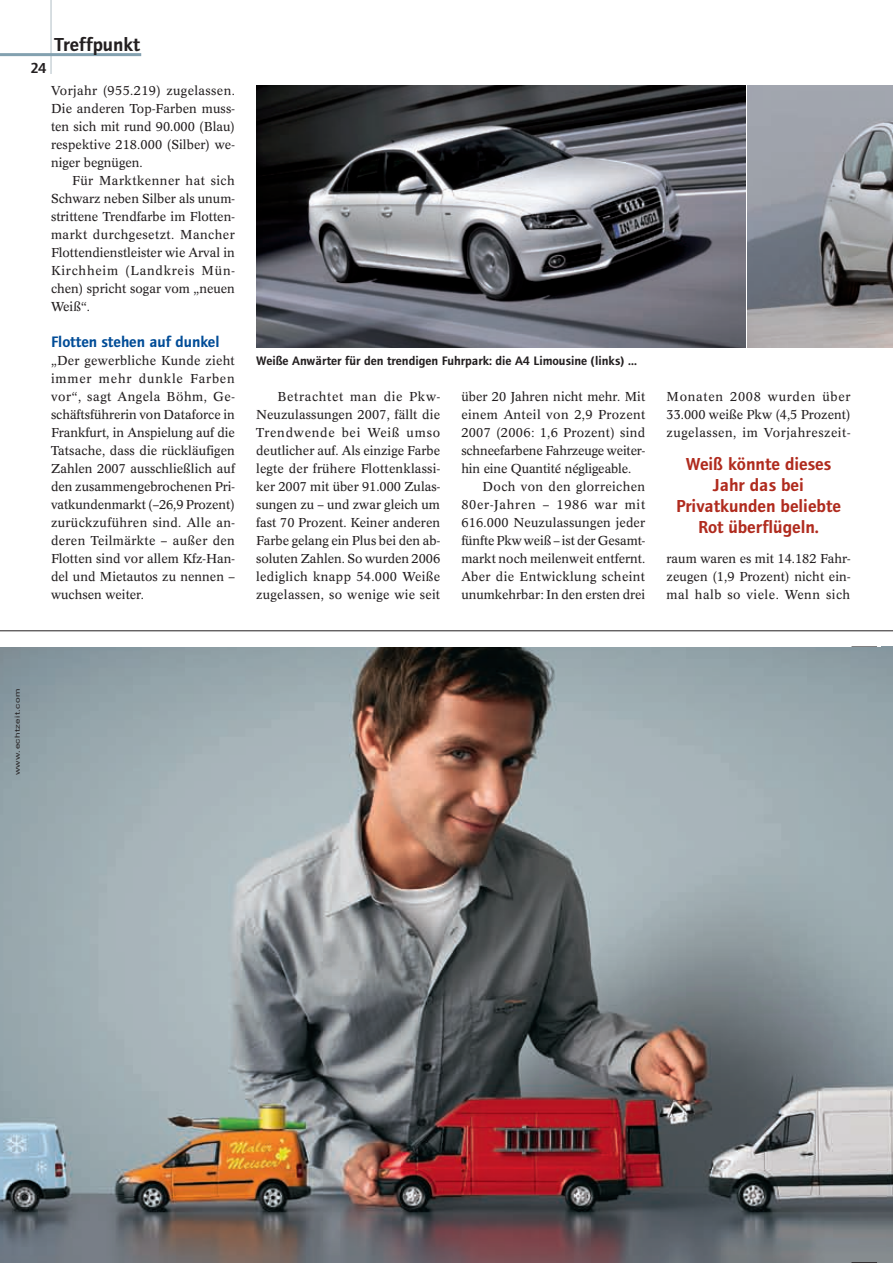
<style>
.page{position:relative;width:893px;height:1263px;background:#fff}
.page>*{position:absolute;margin:0;border:0;box-sizing:border-box;transform-origin:0 0}
.t1{font:600 19.5px "Foundry Journal";color:#231f20}
.t2{font:600 18px/21px "Foundry Journal";color:#b02b1e;text-align:center}
.t3{font:600 15.75px "Foundry Journal";color:#014c97}
.t4{font:600 15px "Foundry Journal";color:#231f20}
.t5{font:12.75px/18px "Concorde BQ";color:#231f20;text-align:justify}
.t6{font:600 12.75px "Foundry Journal";color:#231f20}
.t7{font:6.9px "Helvetica Neue";letter-spacing:.04em;color:#231f20;scale:1.43 1}
</style>
<div class="page">
<hr style="left:51px;top:0;width:1px;height:74px;background:#b1bec6">
<hr style="left:0;top:53px;width:141px;height:3px;background:#83a1b0">
<hr style="left:0;top:630px;width:893px;height:1px;background:#231f20">
<img style="left:256px;top:85px;width:489px;height:262px">
<img style="left:0;top:647px;width:881px;height:616px">
<img style="left:747px;top:85px;width:146px;height:262px">
<img style="left:881px;top:647px;width:12px;height:616px">
<svg style="left:851px;top:1262px;width:26px;height:1px"></svg>
<p class="t4" style="left:30px;top:59px;width:18px">24</p>
<h1 class="t1" style="left:55px;top:33px;width:87px">Treffpunkt</h1>
<p class="t5" style="left:51px;top:82px;width:185px">Vorjahr (955.219) zugelassen.<br>Die anderen Top-Farben muss&shy;ten sich mit rund 90.000 (Blau) respektive 218.000 (Silber) we&shy;niger begnügen.</p>
<p class="t5" style="left:51px;top:172px;width:185px;text-indent:21px">Für Marktkenner hat sich Schwarz neben Silber als unum&shy;strittene Trendfarbe im Flotten&shy;markt durchgesetzt. Mancher Flottendienstleister wie Arval in Kirchheim (Landkreis Mün&shy;chen) spricht sogar vom „neuen Weiß“.</p>
<p class="t3" style="left:51px;top:333px;width:170px">Flotten stehen auf dunkel</p>
<p class="t5" style="left:51px;top:352px;width:185px">„Der gewerbliche Kunde zieht immer mehr dunkle Farben vor“, sagt Angela Böhm, Ge&shy;schäftsführerin von Dataforce in Frankfurt, in Anspielung auf die Tatsache, dass die rückläufigen Zahlen 2007 ausschließlich auf den zusammengebrochenen Pri&shy;vatkundenmarkt (–26,9 Prozent) zurückzuführen sind. Alle an&shy;deren Teilmärkte – außer den Flotten sind vor allem Kfz-Han&shy;del und Mietautos zu nennen – wuchsen weiter.</p>
<p class="t6" style="left:256px;top:353px;width:382px">Weiße Anwärter für den trendigen Fuhrpark: die A4 Limousine (links) ...</p>
<p class="t5" style="left:256px;top:388px;width:185px;text-indent:21px">Betrachtet man die Pkw-Neuzulassungen 2007, fällt die Trendwende bei Weiß umso deutlicher auf. Als einzige Farbe legte der frühere Flottenklassi&shy;ker 2007 mit über 91.000 Zulas&shy;sungen zu – und zwar gleich um fast 70 Prozent. Keiner anderen Farbe gelang ein Plus bei den ab&shy;soluten Zahlen. So wurden 2006 lediglich knapp 54.000 Weiße zugelassen, so wenige wie seit</p>
<p class="t5" style="left:461px;top:388px;width:185px">über 20 Jahren nicht mehr. Mit einem Anteil von 2,9 Prozent 2007 (2006: 1,6 Prozent) sind schneefarbene Fahrzeuge weiter&shy;hin eine Quantité négligeable.</p>
<p class="t5" style="left:461px;top:478px;width:185px;text-indent:21px">Doch von den glorreichen 80er-Jahren – 1986 war mit 616.000 Neuzulassungen jeder fünfte Pkw weiß – ist der Gesamt&shy;markt noch meilenweit entfernt.<br>Aber die Entwicklung scheint unumkehrbar: In den ersten drei</p>
<p class="t5" style="left:666px;top:388px;width:185px">Monaten 2008 wurden über 33.000 weiße Pkw (4,5 Prozent) zuge-lassen, im Vorjahreszeit-</p>
<h2 class="t2" style="left:676px;top:453px;width:166px">Weiß könnte dieses<br>Jahr das bei<br>Privatkunden beliebte<br>Rot überflügeln.</h2>
<p class="t5" style="left:666px;top:550px;width:185px">raum waren es mit 14.182 Fahr&shy;zeugen (1,9 Prozent) nicht ein&shy;mal halb so viele. Wenn sich</p>
<p class="t7" style="left:13px;top:775px;width:62px;rotate:-90deg">www.echtzeit.com</p>
</div>
